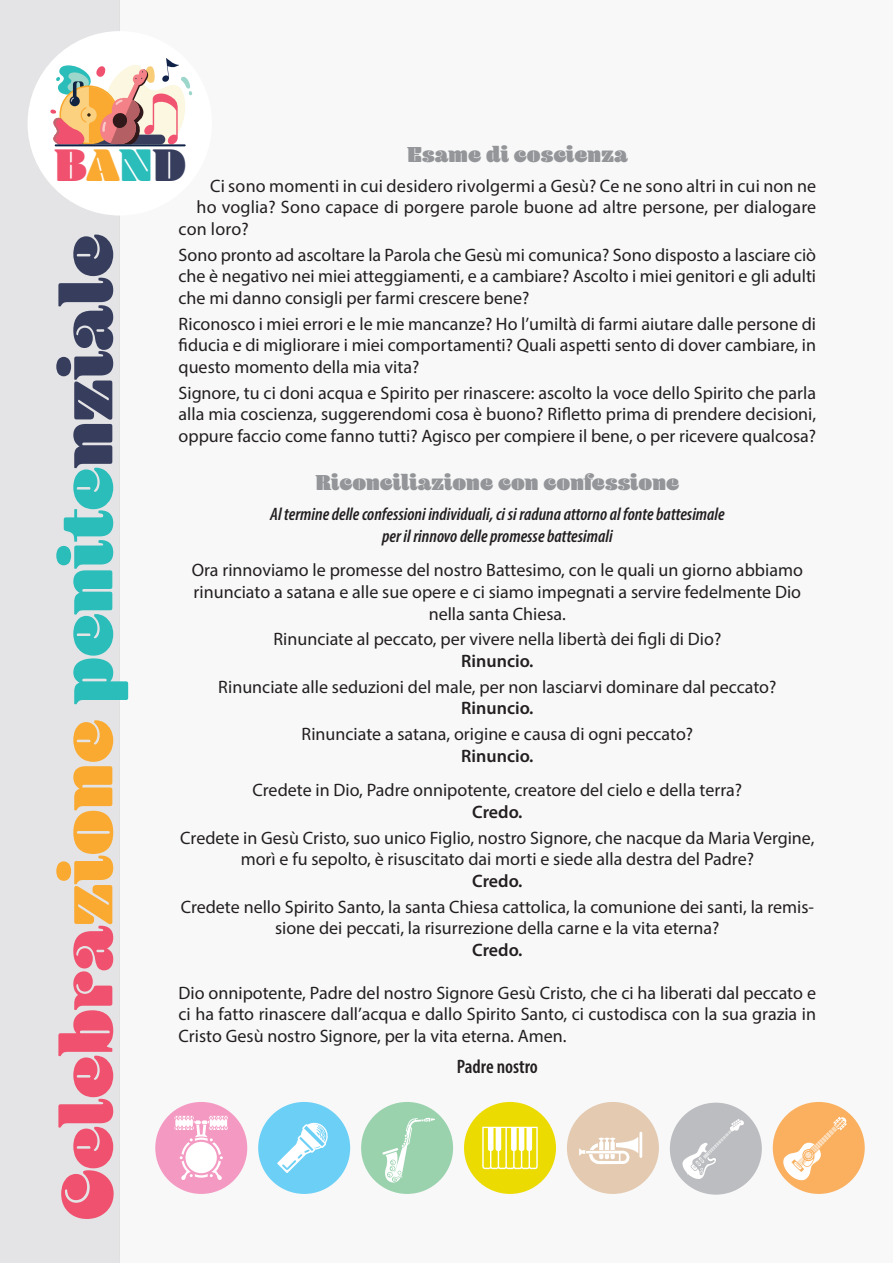
<style>
.page{position:relative;width:893px;height:1263px;background:#fff}
.page>*{position:absolute;margin:0;border:0;box-sizing:border-box;transform-origin:0 0}
.t1{font:900 75px "Blenny";color:#f0516e}
.t2{font:900 47.55px "Blenny";color:#f0516e}
.t3{font:900 22.5px "Blenny";color:#939598}
.t4{font:600 condensed 19.5px "Myriad Pro";color:#231f20}
.t5{font:18px/21.6px "Myriad Pro";color:#231f20;text-align:justify}
.t6{font:italic 600 condensed 18px/21.6px "Myriad Pro";color:#231f20;text-align:center}
.t7{font:600 18px "Myriad Pro";color:#231f20}
.s1{color:#faaa31}
.s2{color:#2abdba}
.s3{color:#373e5d}
</style>
<div class="page">
<div style="left:120px;top:0;width:773px;height:1263px;background:#f8f8f8"></div>
<div style="left:0;top:0;width:120px;height:1263px;background:#e4e4e6"></div>
<div style="left:28px;top:31px;width:184px;height:185px;background:#fff;border-radius:50%"></div>
<svg style="left:50px;top:58px;width:142px;height:89px"></svg>
<hr style="left:55px;top:144px;width:131px;height:2px;background:#102247">
<div style="left:155px;top:1102px;width:92px;height:92px;background:#f499c2;border-radius:50%"></div>
<svg style="left:175px;top:1116px;width:53px;height:64px"></svg>
<div style="left:258px;top:1102px;width:92px;height:92px;background:#6bcff6;border-radius:50%"></div>
<svg style="left:277px;top:1122px;width:51px;height:51px"></svg>
<div style="left:361px;top:1102px;width:92px;height:92px;background:#9ad2ae;border-radius:50%"></div>
<svg style="left:382px;top:1118px;width:53px;height:64px"></svg>
<div style="left:464px;top:1102px;width:92px;height:92px;background:#ebdb01;border-radius:50%"></div>
<svg style="left:482px;top:1127px;width:56px;height:42px"></svg>
<div style="left:567px;top:1102px;width:92px;height:92px;background:#e3cab0;border-radius:50%"></div>
<svg style="left:579px;top:1132px;width:63px;height:32px"></svg>
<div style="left:670px;top:1103px;width:92px;height:91px;background:#bcbdc0;border-radius:50%"></div>
<svg style="left:682px;top:1119px;width:62px;height:60px"></svg>
<div style="left:773px;top:1102px;width:92px;height:92px;background:#fab05f;border-radius:50%"></div>
<svg style="left:781px;top:1116px;width:66px;height:66px"></svg>
<h2 class="t2" style="left:54px;top:136px;width:133px">B<span class="s1">A</span><span class="s2">N</span><span class="s3">D</span></h2>
<p class="t3" style="left:407px;top:141px;width:222px">Esame di coscienza</p>
<p class="t5" style="left:210px;top:174px;width:608px">Ci sono momenti in cui desidero rivolgermi a Gesù? Ce ne sono altri in cui non ne</p>
<p class="t5" style="left:197px;top:196px;width:621px">ho voglia? Sono capace di porgere parole buone ad altre persone, per dialogare</p>
<p class="t5" style="left:179px;top:218px;width:72px">con loro?</p>
<p class="t5" style="left:179px;top:244px;width:639px">Sono pronto ad ascoltare la Parola che Gesù mi comunica? Sono disposto a lasciare ciò che è negativo nei miei atteggiamenti, e a cambiare? Ascolto i miei genitori e gli adulti che mi danno consigli per farmi crescere bene?</p>
<p class="t5" style="left:179px;top:313px;width:639px">Riconosco i miei errori e le mie mancanze? Ho l’umiltà di farmi aiutare dalle persone di fiducia e di migliorare i miei comportamenti? Quali aspetti sento di dover cambiare, in questo momento della mia vita?</p>
<p class="t5" style="left:179px;top:382px;width:639px">Signore, tu ci doni acqua e Spirito per rinascere: ascolto la voce dello Spirito che parla alla mia coscienza, suggerendomi cosa è buono? Rifletto prima di prendere decisioni, oppure faccio come fanno tutti? Agisco per compiere il bene, o per ricevere qualcosa?</p>
<p class="t3" style="left:315px;top:469px;width:365px">Riconciliazione con confessione</p>
<p class="t6" style="left:270px;top:503px;width:456px">Al termine delle confessioni individuali, ci si raduna attorno al fonte battesimale per il rinnovo delle promesse battesimali</p>
<p class="t5" style="left:192px;top:559px;width:613px;text-align:center">Ora rinnoviamo le promesse del nostro Battesimo, con le quali un giorno abbiamo rinunciato a satana e alle sue opere e ci siamo impegnati a servire fedelmente Dio nella santa Chiesa.</p>
<p class="t5" style="left:273px;top:628px;width:449px">Rinunciate al peccato, per vivere nella libertà dei figli di Dio?</p>
<p class="t7" style="left:461px;top:649px;width:74px">Rinuncio.</p>
<p class="t5" style="left:218px;top:676px;width:560px">Rinunciate alle seduzioni del male, per non lasciarvi dominare dal peccato?</p>
<p class="t7" style="left:461px;top:697px;width:74px">Rinuncio.</p>
<p class="t5" style="left:301px;top:723px;width:393px">Rinunciate a satana, origine e causa di ogni peccato?</p>
<p class="t7" style="left:461px;top:744px;width:74px">Rinuncio.</p>
<p class="t5" style="left:253px;top:779px;width:491px">Credete in Dio, Padre onnipotente, creatore del cielo e della terra?</p>
<p class="t7" style="left:472px;top:800px;width:52px">Credo.</p>
<p class="t5" style="left:180px;top:827px;width:636px;text-align:center">Credete in Gesù Cristo, suo unico Figlio, nostro Signore, che nacque da Maria Vergine, morì e fu sepolto, è risuscitato dai morti e siede alla destra del Padre?</p>
<p class="t7" style="left:472px;top:869px;width:52px">Credo.</p>
<p class="t5" style="left:181px;top:896px;width:635px;text-align:center">Credete nello Spirito Santo, la santa Chiesa cattolica, la comunione dei santi, la remis&shy;sione dei peccati, la risurrezione della carne e la vita eterna?</p>
<p class="t7" style="left:472px;top:938px;width:52px">Credo.</p>
<p class="t5" style="left:179px;top:982px;width:639px">Dio onnipotente, Padre del nostro Signore Gesù Cristo, che ci ha liberati dal peccato e ci ha fatto rinascere dall’acqua e dallo Spirito Santo, ci custodisca con la sua grazia in Cristo Gesù nostro Signore, per la vita eterna. Amen.</p>
<p class="t4" style="left:457px;top:1054px;width:83px">Padre nostro</p>
<h1 class="t1" style="left:43px;top:1220px;width:988px;rotate:-90deg">Celebra<span class="s1">zione</span> <span class="s2">penite</span><span class="s3">nziale</span></h1>
</div>
